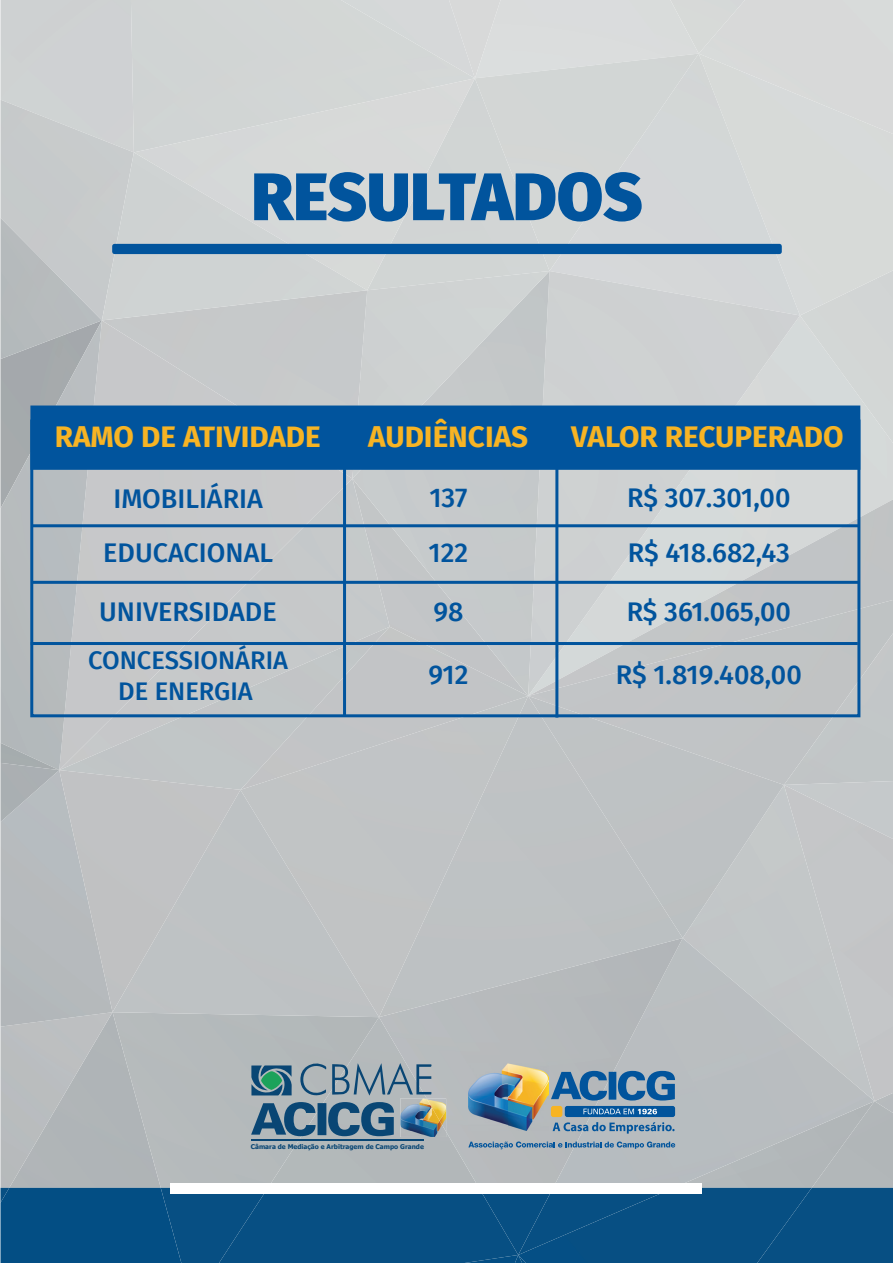
<style>
.page{position:relative;width:893px;height:1263px;background:#fff}
.page>*{position:absolute;margin:0;border:0;box-sizing:border-box;transform-origin:0 0}
.t1{font:900 67.2px "Fira Sans";color:#01549d}
.t2{font:700 29.7px "Fira Sans";color:#f7b424}
.t3{font:500 27px "Fira Sans";color:#01549d}
.t4{font:500 25.5px/30.6px "Fira Sans";color:#01549d;text-align:center}
.t5{font:700 6.6px "Tahoma";color:#094674}
</style>
<div class="page">
<img style="left:862px;top:499px;width:31px;height:101px">
<div style="left:784px;top:633px;width:109px;height:460px;background:#c2c6c7"></div>
<div style="left:800px;top:315px;width:93px;height:128px;background:#d3d7d6"></div>
<div style="left:800px;top:54px;width:93px;height:261px;background:#d7dad8"></div>
<div style="left:699px;top:0;width:46px;height:54px;background:#d7d9d9"></div>
<img style="left:784px;top:781px;width:109px;height:58px">
<div style="left:134px;top:0;width:341px;height:78px;background:#d3d6d5"></div>
<div style="left:0;top:0;width:134px;height:100px;background:#cfd1d3"></div>
<div style="left:0;top:1027px;width:113px;height:161px;background:#b6babb"></div>
<div style="left:0;top:100px;width:134px;height:118px;background:#c8cbcb"></div>
<img style="left:0;top:218px;width:102px;height:102px">
<div style="left:113px;top:1017px;width:266px;height:171px;background:#b5babb"></div>
<img style="left:874px;top:1093px;width:19px;height:8px">
<div style="left:874px;top:1101px;width:19px;height:87px;background:#b1b6b8"></div>
<div style="left:699px;top:54px;width:101px;height:253px;background:#d7dad8"></div>
<div style="left:549px;top:271px;width:206px;height:134px;background:#cfd1d2"></div>
<div style="left:754px;top:307px;width:46px;height:72px;background:#d3d6d8"></div>
<div style="left:475px;top:54px;width:224px;height:217px;background:#d3d6d6"></div>
<div style="left:475px;top:78px;width:74px;height:193px;background:#d2d6d5"></div>
<img style="left:367px;top:271px;width:182px;height:134px">
<div style="left:206px;top:320px;width:161px;height:85px;background:#c6c9ca"></div>
<img style="left:102px;top:152px;width:265px;height:168px">
<div style="left:102px;top:320px;width:104px;height:85px;background:#c7c8ca"></div>
<div style="left:205px;top:386px;width:99px;height:19px;background:#c8c9cb"></div>
<div style="left:0;top:822px;width:113px;height:205px;background:#b6babd"></div>
<img style="left:0;top:320px;width:102px;height:423px">
<img style="left:0;top:743px;width:59px;height:20px">
<img style="left:0;top:763px;width:59px;height:59px">
<div style="left:784px;top:785px;width:90px;height:153px;background:#c4c6c8"></div>
<img style="left:683px;top:938px;width:191px;height:250px">
<div style="left:683px;top:719px;width:101px;height:219px;background:#c0c3c5"></div>
<div style="left:379px;top:1017px;width:304px;height:166px;background:#b7babc"></div>
<img style="left:528px;top:719px;width:155px;height:298px">
<div style="left:379px;top:719px;width:149px;height:298px;background:#c0c3c4"></div>
<div style="left:59px;top:719px;width:331px;height:71px;background:#c1c4c6"></div>
<div style="left:113px;top:790px;width:266px;height:227px;background:#c0c2c4"></div>
<img style="left:59px;top:770px;width:181px;height:242px">
<div style="left:0;top:1188px;width:161px;height:75px;background:#034e84"></div>
<img style="left:0;top:1188px;width:9px;height:15px">
<div style="left:268px;top:1188px;width:489px;height:75px;background:#074f83"></div>
<div style="left:161px;top:1188px;width:107px;height:75px;background:#074f83"></div>
<div style="left:757px;top:1188px;width:136px;height:75px;background:#074f83"></div>
<div style="left:553px;top:1193px;width:121px;height:62px;background:#074f83"></div>
<div style="left:479px;top:1193px;width:74px;height:62px;background:#074f83"></div>
<div style="left:170px;top:1183px;width:532px;height:10px;background:#fff"></div>
<svg style="left:553px;top:1122px;width:122px;height:11px"></svg>
<img style="left:469px;top:1063px;width:79px;height:67px">
<svg style="left:551px;top:1071px;width:124px;height:29px;background:#5080aa"></svg>
<div style="left:565px;top:1106px;width:110px;height:11px;background:#01549c;border-radius:2px"></div>
<div style="left:551px;top:1106px;width:11px;height:11px;background:#f7b424;border-radius:2px"></div>
<svg style="left:583px;top:1109px;width:74px;height:5px"></svg>
<svg style="left:468px;top:1141px;width:207px;height:8px;background:#7998b2"></svg>
<img style="left:400px;top:1098px;width:46px;height:39px">
<img style="left:427px;top:1098px;width:19px;height:34px">
<svg style="left:251px;top:1102px;width:143px;height:34px;background:#547893"></svg>
<svg style="left:300px;top:1062px;width:26px;height:34px"></svg>
<svg style="left:332px;top:1063px;width:100px;height:32px;background:#879ba9"></svg>
<svg style="left:251px;top:1065px;width:41px;height:30px"></svg>
<hr style="left:251px;top:1139px;width:173px;height:2px;background:#094674">
<svg style="left:29px;top:418px;width:833px;height:301px;background:#c2c6c9"></svg>
<div style="left:30px;top:405px;width:830px;height:65px;background:#01549d"></div>
<hr style="left:343px;top:421px;width:3px;height:295px;background:#01549d">
<hr style="left:555px;top:423px;width:3px;height:294px;background:#01549d">
<hr style="left:32px;top:524px;width:827px;height:3px;background:#01549d">
<hr style="left:32px;top:581px;width:827px;height:3px;background:#01549d">
<hr style="left:31px;top:642px;width:827px;height:3px;background:#01549d">
<div style="left:112px;top:244px;width:670px;height:10px;background:#01549d"></div>
<h1 class="t1" style="left:251px;top:136px;width:393px">RESULTADOS</h1>
<p class="t2" style="left:55px;top:411px;width:268px">RAMO DE ATIVIDADE</p>
<p class="t2" style="left:368px;top:411px;width:162px">AUDIÊNCIAS</p>
<p class="t2" style="left:571px;top:411px;width:274px">VALOR RECUPERADO</p>
<p class="t3" style="left:113px;top:477px;width:151px">IMOBILIÁRIA</p>
<p class="t3" style="left:429px;top:476px;width:40px">137</p>
<p class="t3" style="left:627px;top:476px;width:165px">R$ 307.301,00</p>
<p class="t3" style="left:103px;top:531px;width:171px">EDUCACIONAL</p>
<p class="t3" style="left:429px;top:531px;width:41px">122</p>
<p class="t3" style="left:628px;top:531px;width:163px">R$ 418.682,43</p>
<p class="t3" style="left:99px;top:590px;width:179px">UNIVERSIDADE</p>
<p class="t3" style="left:433px;top:590px;width:31px">98</p>
<p class="t3" style="left:627px;top:590px;width:166px">R$ 361.065,00</p>
<p class="t4" style="left:88px;top:644px;width:201px">CONCESSIONÁRIA<br>DE ENERGIA</p>
<p class="t3" style="left:428px;top:653px;width:41px">912</p>
<p class="t3" style="left:616px;top:653px;width:188px">R$ 1.819.408,00</p>
<p class="t5" style="left:251px;top:1142px;width:175px">Câmara de Mediação e Arbitragem de Campo Grande</p>
</div>
